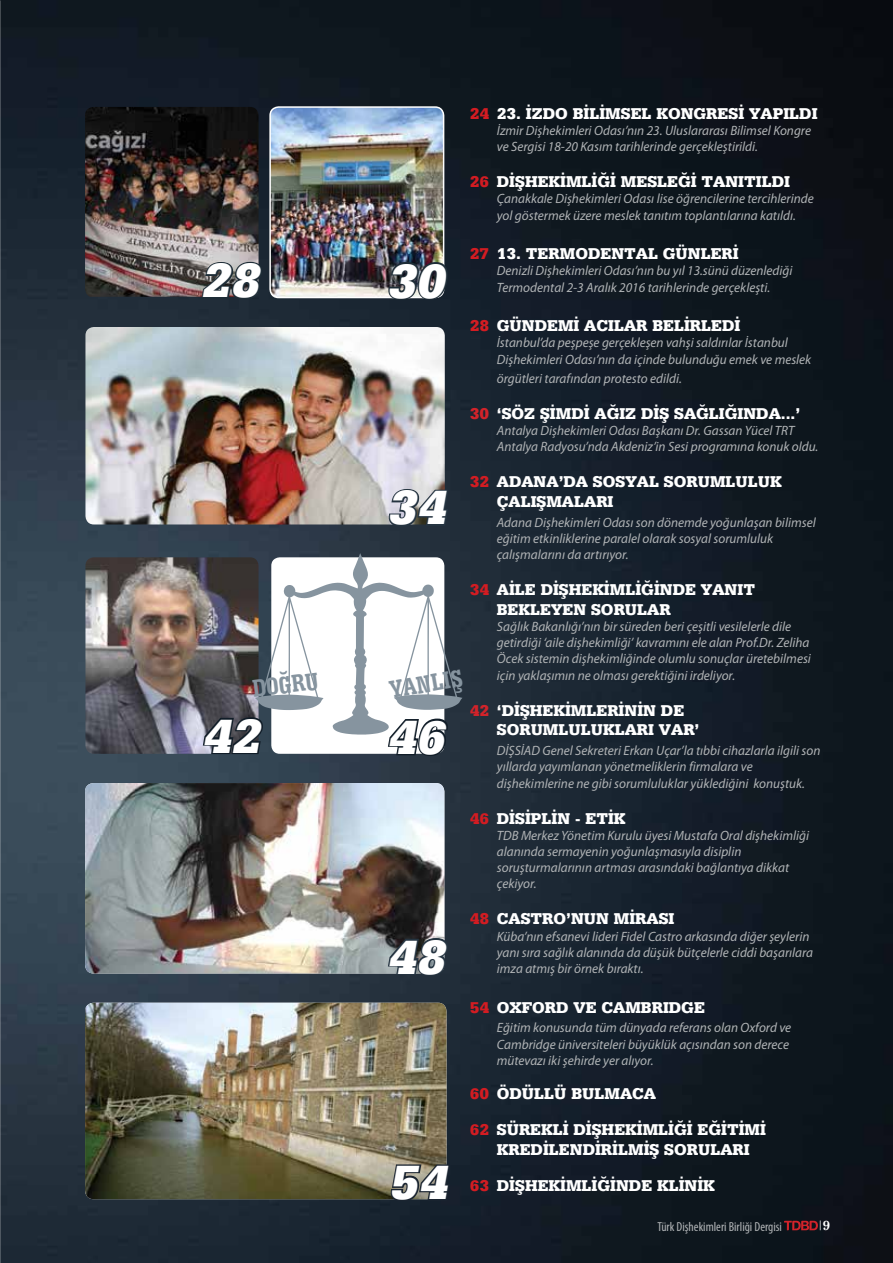
<style>
.page{position:relative;width:893px;height:1263px;background:#fff}
.page>*{position:absolute;margin:0;border:0;box-sizing:border-box;transform-origin:0 0}
.t1{font:italic 900 50.7px "Serifa BT";color:#fff}
.t2{font:700 condensed 25.8px "Serifa BT";color:#86949f}
.t3{font:900 16.5px/19.8px "Serifa BT";color:#fff}
.t4{font:italic 13.5px/16.2px "Myriad Pro";color:#b1b4b6}
.t5{font:700 13.5px "Century Schoolbook";color:#fff}
.t6{font:condensed 13.05px "Myriad Pro";color:#b1b4b6}
.s1{color:#d31c22}
.s2{color:#d2232a}
</style>
<div class="page">
<img style="left:1px;top:0;width:892px;height:1263px">
<img style="left:0;top:0;width:1px;height:1263px">
<img style="left:85px;top:107px;width:174px;height:190px">
<svg style="left:200px;top:260px;width:64px;height:41px;background:#515458"></svg>
<img style="left:270px;top:107px;width:174px;height:190px">
<div style="left:269px;top:106px;width:175px;height:192px;border:2px solid #fff;border-radius:9px"></div>
<img style="left:388px;top:254px;width:62px;height:47px">
<img style="left:85px;top:1003px;width:361px;height:196px">
<svg style="left:389px;top:1161px;width:63px;height:42px;background:#5b5d58"></svg>
<svg style="left:784px;top:1220px;width:37px;height:10px"></svg>
<img style="left:85px;top:783px;width:359px;height:190px">
<svg style="left:386px;top:935px;width:64px;height:43px;background:#4d565d"></svg>
<img style="left:85px;top:327px;width:360px;height:197px">
<svg style="left:388px;top:481px;width:62px;height:47px;background:#7b8086"></svg>
<img style="left:85px;top:557px;width:116px;height:197px">
<svg style="left:201px;top:553px;width:261px;height:209px"></svg>
<p class="t3" style="left:470px;top:103px;width:349px"><span class="s1">24</span> 23. İZDO BİLİMSEL KONGRESİ YAPILDI</p>
<p class="t4" style="left:497px;top:122px;width:316px">İzmir Dişhekimleri Odası’nın 23. Uluslararası Bilimsel Kongre ve Sergisi 18-20 Kasım tarihlerinde gerçekleştirildi.</p>
<p class="t3" style="left:470px;top:171px;width:322px"><span class="s1">26</span> DİŞHEKİMLİĞİ MESLEĞİ TANITILDI</p>
<p class="t4" style="left:497px;top:191px;width:318px">Çanakkale Dişhekimleri Odası lise öğrencilerine tercihlerinde yol göstermek üzere meslek tanıtım toplantılarına katıldı.</p>
<p class="t3" style="left:470px;top:243px;width:270px"><span class="s1">27</span> 13. TERMODENTAL GÜNLERİ</p>
<p class="t4" style="left:497px;top:263px;width:297px">Denizli Dişhekimleri Odası’nın bu yıl 13.sünü düzenlediği<br>Termodental 2-3 Aralık 2016 tarihlerinde gerçekleşti.</p>
<p class="t3" style="left:470px;top:315px;width:272px"><span class="s1">28</span> GÜNDEMİ ACILAR BELİRLEDİ</p>
<p class="t4" style="left:497px;top:335px;width:316px">İstanbul’da peşpeşe gerçekleşen vahşi saldırılar İstanbul<br>Dişhekimleri Odası’nın da içinde bulunduğu emek ve meslek</p>
<p class="t4" style="left:497px;top:370px;width:187px">örgütleri tarafından protesto edildi.</p>
<p class="t3" style="left:470px;top:403px;width:332px"><span class="s2">30</span> ‘SÖZ ŞİMDİ AĞIZ DİŞ SAĞLIĞINDA...’</p>
<p class="t4" style="left:497px;top:422px;width:323px">Antalya Dişhekimleri Odası Başkanı Dr. Gassan Yücel TRT<br>Antalya Radyosu’nda Akdeniz’in Sesi programına konuk oldu.</p>
<p class="t3" style="left:497px;top:471px;width:286px;text-indent:-27px"><span class="s1">32</span> ADANA’DA SOSYAL SORUMLULUK<br>ÇALIŞMALARI</p>
<p class="t4" style="left:497px;top:514px;width:320px">Adana Dişhekimleri Odası son dönemde yoğunlaşan bilimsel eğitim etkinliklerine paralel olarak sosyal sorumluluk çalışmalarını da artırıyor.</p>
<p class="t3" style="left:497px;top:579px;width:260px;text-indent:-27px"><span class="s1">34</span> AİLE DİŞHEKİMLİĞİNDE YANIT<br>BEKLEYEN SORULAR</p>
<p class="t4" style="left:497px;top:618px;width:316px">Sağlık Bakanlığı’nın bir süreden beri çeşitli vesilelerle dile getirdiği ‘aile dişhekimliği’ kavramını ele alan Prof.Dr. Zeliha Öcek sistemin dişhekimliğinde olumlu sonuçlar üretebilmesi için yaklaşımın ne olması gerektiğini irdeliyor.</p>
<p class="t3" style="left:497px;top:700px;width:204px;text-indent:-27px"><span class="s2">42</span> ‘DİŞHEKİMLERİNİN DE<br>SORUMLULUKLARI VAR’</p>
<p class="t4" style="left:497px;top:742px;width:325px">DİŞSİAD Genel Sekreteri Erkan Uçar’la tıbbi cihazlarla ilgili son yıllarda yayımlanan yönetmeliklerin firmalara ve dişhekimlerine ne gibi sorumluluklar yüklediğini konuştuk.</p>
<p class="t3" style="left:470px;top:808px;width:157px"><span class="s1">46</span> DİSİPLİN - ETİK</p>
<p class="t4" style="left:497px;top:827px;width:314px">TDB Merkez Yönetim Kurulu üyesi Mustafa Oral dişhekimliği alanında sermayenin yoğunlaşmasıyla disiplin soruşturmalarının artması arasındaki bağlantıya dikkat çekiyor.</p>
<p class="t3" style="left:470px;top:909px;width:206px"><span class="s1">48</span> CASTRO’NUN MİRASI</p>
<p class="t4" style="left:497px;top:928px;width:318px">Küba’nın efsanevi lideri Fidel Castro arkasında diğer şeylerin yanı sıra sağlık alanında da düşük bütçelerle ciddi başarılara imza atmış bir örnek bıraktı.</p>
<p class="t3" style="left:470px;top:997px;width:237px"><span class="s1">54</span> OXFORD VE CAMBRIDGE</p>
<p class="t4" style="left:497px;top:1019px;width:296px">Eğitim konusunda tüm dünyada referans olan Oxford ve<br>Cambridge üniversiteleri büyüklük açısından son derece mütevazı iki şehirde yer alıyor.</p>
<p class="t3" style="left:470px;top:1075px;width:298px;line-height:36px"><span class="s1">60</span> ÖDÜLLÜ BULMACA<br><span class="s1">62</span> SÜREKLİ DİŞHEKİMLİĞİ EĞİTİMİ</p>
<p class="t3" style="left:470px;top:1131px;width:281px;line-height:36px;text-indent:27px">KREDİLENDİRİLMİŞ SORULARI<br><span class="s1">63</span> DİŞHEKİMLİĞİNDE KLİNİK</p>
<p class="t1" style="left:200px;top:249px;width:70px">28</p>
<p class="t1" style="left:386px;top:249px;width:70px">30</p>
<p class="t1" style="left:387px;top:476px;width:70px">34</p>
<p class="t2" style="left:387px;top:674px;width:75px;rotate:-10deg">YANLIŞ</p>
<p class="t1" style="left:386px;top:705px;width:70px">46</p>
<p class="t2" style="left:250px;top:673px;width:68px;rotate:-7deg">DOĞRU</p>
<p class="t1" style="left:201px;top:704px;width:70px">42</p>
<p class="t1" style="left:386px;top:925px;width:70px">48</p>
<p class="t1" style="left:388px;top:1151px;width:70px">54</p>
<p class="t6" style="left:657px;top:1218px;width:126px">Türk Dişhekimleri Birliği Dergisi</p>
<p class="t5" style="left:822px;top:1215px;width:9px">9</p>
</div>
